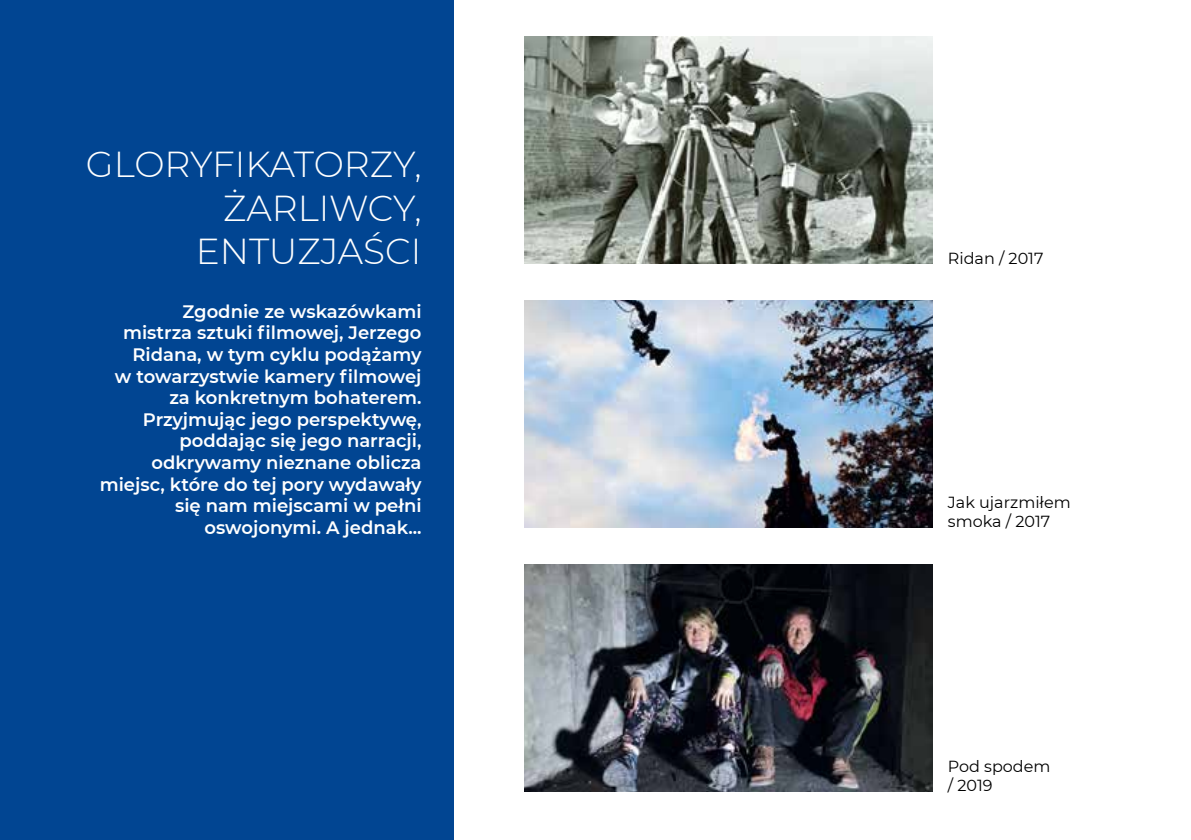
<style>
.page{position:relative;width:1191px;height:840px;background:#fff}
.page>*{position:absolute;margin:0;border:0;box-sizing:border-box;transform-origin:0 0}
.t1{font:300 36px/43.2px "Montserrat";color:#fff;text-align:right}
.t2{font:600 18px/21.6px "Montserrat";color:#fff;text-align:right}
.t3{font:16px/19.2px "Montserrat";color:#000}
</style>
<div class="page">
<div style="left:0;top:0;width:453px;height:839px;background:#014592"></div>
<img style="left:524px;top:37px;width:408px;height:227px">
<img style="left:524px;top:300px;width:408px;height:227px">
<img style="left:524px;top:564px;width:408px;height:226px">
<h1 class="t1" style="left:86px;top:142px;width:337px">GLORYFIKATORZY,<br>ŻARLIWCY,<br>ENTUZJAŚCI</h1>
<p class="t2" style="left:100px;top:299px;width:323px">Zgodnie ze wskazówkami<br>mistrza sztuki filmowej, Jerzego<br>Ridana, w tym cyklu podążamy<br>w towarzystwie kamery filmowej za konkretnym bohaterem.<br>Przyjmując jego perspektywę, poddając się jego narracji, odkrywamy nieznane oblicza miejsc, które do tej pory wydawały się nam miejscami w pełni oswojonymi. A jednak...</p>
<p class="t3" style="left:948px;top:248px;width:97px">Ridan / 2017</p>
<p class="t3" style="left:948px;top:492px;width:124px">Jak ujarzmiłem smoka / 2017</p>
<p class="t3" style="left:948px;top:755px;width:104px">Pod spodem / 2019</p>
</div>
